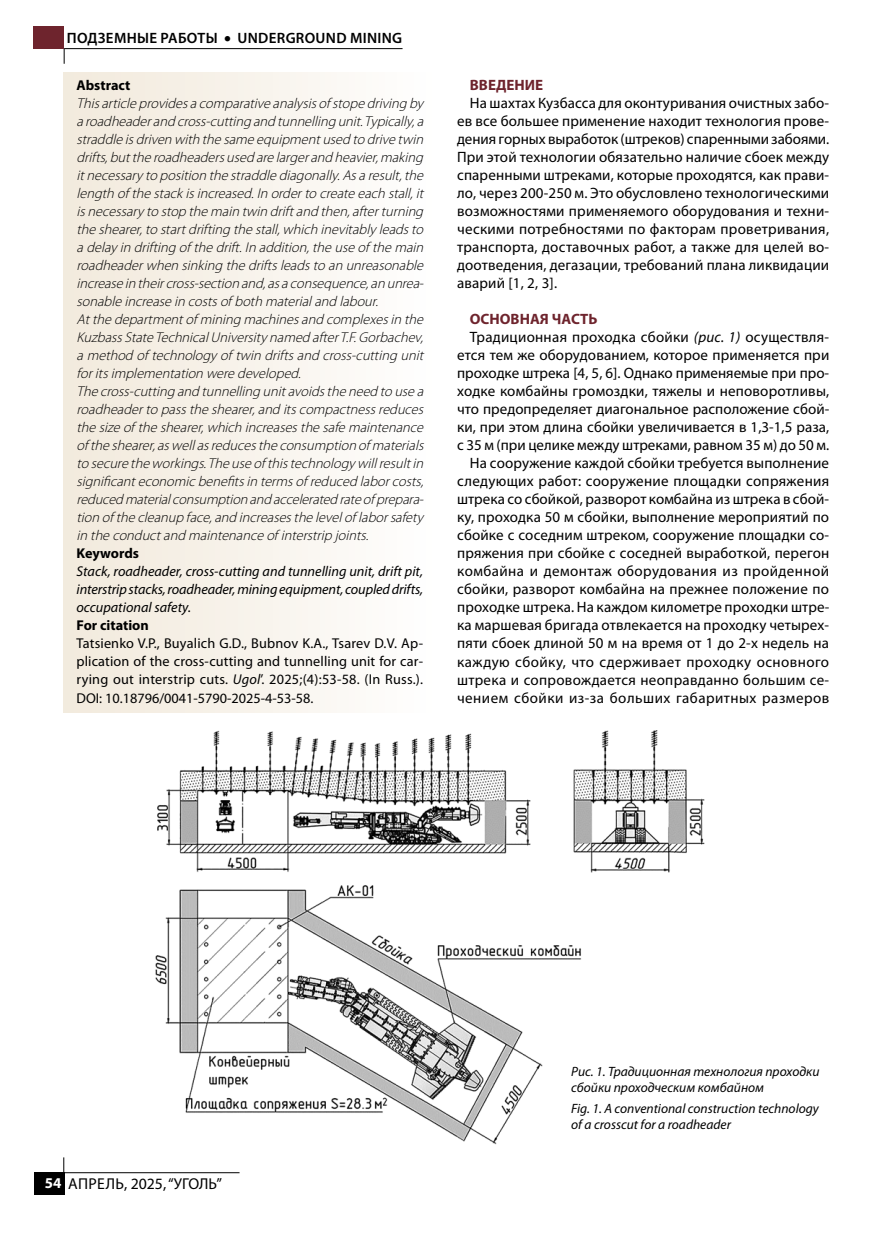
<style>
.page{position:relative;width:893px;height:1234px;background:#fff}
.page>*{position:absolute;margin:0;border:0;box-sizing:border-box;transform-origin:0 0}
.t1{font:15.75px "Myriad Pro";color:#000}
.t2{font:15px/18px "Myriad Pro";letter-spacing:.01em;color:#000;text-align:justify}
.t3{font:15px "Myriad Pro";letter-spacing:.03em;color:#000}
.t4{font:600 15px "Myriad Pro";letter-spacing:.02em;color:#000}
.t5{font:700 15px "Myriad Pro";color:#6e242d}
.t6{font:italic 300 14.25px/18px "Myriad Pro";letter-spacing:.01em;color:#000}
.t7{font:14.25px/18px "Myriad Pro";letter-spacing:.015em;color:#000;text-align:justify}
.t8{font:italic 14.25px/18px "Myriad Pro";letter-spacing:-.01em;color:#000;text-align:justify}
.t9{font:700 14.25px "Myriad Pro";color:#000}
.t10{font:italic 13.5px/16.2px "Myriad Pro";color:#000}
.s1{font-style:italic}
.s2{font-weight:700;font-size:15px;color:#fff}
</style>
<div class="page">
<div style="left:64px;top:72px;width:372px;height:640px;background:linear-gradient(to right,#f2e9db,#fefefd)"></div>
<div style="left:34px;top:1171px;width:30px;height:23px;background:#000"></div>
<hr style="left:64px;top:1171px;width:176px;height:1px;background:#000">
<svg style="left:63px;top:1157px;width:1px;height:15px"></svg>
<hr style="left:64px;top:48px;width:339px;height:1px;background:#000">
<svg style="left:64px;top:48px;width:1px;height:16px"></svg>
<div style="left:34px;top:27px;width:30px;height:22px;background:#6e242d"></div>
<img style="left:155px;top:730px;width:550px;height:415px">
<p class="t4" style="left:67px;top:29px;width:337px">ПОДЗЕМНЫЕ РАБОТЫ • UNDERGROUND MINING</p>
<p class="t9" style="left:77px;top:77px;width:55px">Abstract</p>
<p class="t6" style="left:77px;top:94px;width:352px">Thisarticleprovidesacomparativeanalysisof stopedriving by aroadheaderand cross-cutting and tunnelling unit.Typically,a straddleisdriven with thesameequipmentused to drivetwin drifts,buttheroadheadersused arelargerand heavier,making itnecessaryto position thestraddlediagonally.Asaresult,the length of thestackisincreased.In orderto createeach stall,it isnecessaryto stop themain twin driftand then,afterturning theshearer,to startdrifting thestall,which inevitablyleadsto adelayin drifting of thedrift.In addition,theuseof themain roadheaderwhen sinking thedriftsleadsto an unreasonable increasein theircross-section and,asaconsequence,an unrea&shy;sonableincreasein costsof both materialand labour.<br>Atthedepartmentof mining machinesand complexesin the KuzbassStateTechnicalUniversitynamed afterT.F.Gorbachev, amethod of technologyof twin driftsand cross-cutting unit foritsimplementation weredeveloped.<br>Thecross-cutting and tunnelling unitavoidstheneed to usea roadheaderto passtheshearer,and itscompactnessreduces thesizeof theshearer,which increasesthesafemaintenance of theshearer,aswellasreducestheconsumption of materials to securetheworkings.Theuseof thistechnologywillresultin significanteconomicbenefitsin termsof reduced laborcosts, reduced materialconsumption and accelerated rateof prepara&shy;tion of thecleanup face,and increasesthelevelof laborsafety in theconductand maintenanceof interstrip joints.</p>
<p class="t9" style="left:77px;top:545px;width:64px">Keywords</p>
<p class="t8" style="left:77px;top:563px;width:348px">Stack, roadheader, cross-cutting and tunnelling unit, drift pit, interstrip stacks, roadheader, mining equipment, coupled drifts, occupational safety.</p>
<p class="t9" style="left:77px;top:617px;width:74px">For citation</p>
<p class="t7" style="left:77px;top:634px;width:348px">Tatsienko V.P., Buyalich G.D., Bubnov K.A., Tsarev D.V. Ap&shy;plication of the cross-cutting and tunnelling unit for car&shy;rying out interstrip cuts. <span class="s1">Ugol</span>’. 2025;(4):53-58. (In Russ.).<br>DOI: 10.18796/0041-5790-2025-4-53-58.</p>
<p class="t5" style="left:470px;top:77px;width:75px">ВВЕДЕНИЕ</p>
<p class="t2" style="left:457px;top:94px;width:374px;text-indent:13px">На шахтах Кузбасса для оконтуривания очистных забо&shy;ев все большее применение находит технология прове&shy;дения горных выработок (штреков) спаренными забоями.<br>При этой технологии обязательно наличие сбоек между спаренными штреками, которые проходятся, как прави&shy;ло, через 200-250 м. Это обусловлено технологическими возможностями применяемого оборудования и техни&shy;ческими потребностями по факторам проветривания, транспорта, доставочных работ, а также для целей во&shy;доотведения, дегазации, требований плана ликвидации аварий [1, 2, 3].</p>
<p class="t5" style="left:470px;top:311px;width:129px">ОСНОВНАЯ ЧАСТЬ</p>
<p class="t2" style="left:470px;top:328px;width:361px">Традиционная проходка сбойки <span class="s1">(рис. 1)</span> осуществля-</p>
<p class="t2" style="left:457px;top:346px;width:374px">ется тем же оборудованием, которое применяется при</p>
<p class="t2" style="left:457px;top:364px;width:374px">проходке штрека [4, 5, 6]. Однако применяемые при про-</p>
<p class="t2" style="left:457px;top:382px;width:374px">ходке комбайны громоздки, тяжелы и неповоротливы,</p>
<p class="t2" style="left:457px;top:400px;width:374px">что предопределяет диагональное расположение сбой-</p>
<p class="t2" style="left:457px;top:418px;width:374px">ки, при этом длина сбойки увеличивается в 1,3-1,5 раза,</p>
<p class="t2" style="left:457px;top:436px;width:374px">с 35 м (при целике между штреками, равном 35 м) до 50 м.</p>
<p class="t2" style="left:470px;top:454px;width:361px">На сооружение каждой сбойки требуется выполнение</p>
<p class="t2" style="left:457px;top:472px;width:374px">следующих работ: сооружение площадки сопряжения</p>
<p class="t2" style="left:457px;top:490px;width:373px">штрека со сбойкой, разворот комбайна из штрека в сбой-</p>
<p class="t2" style="left:457px;top:508px;width:374px">ку, проходка 50 м сбойки, выполнение мероприятий по</p>
<p class="t2" style="left:457px;top:526px;width:374px">сбойке с соседним штреком, сооружение площадки со-</p>
<p class="t2" style="left:457px;top:544px;width:374px">пряжения при сбойке с соседней выработкой, перегон</p>
<p class="t3" style="left:457px;top:563px;width:374px">комбайна и демонтаж оборудования из пройденной</p>
<p class="t2" style="left:457px;top:580px;width:373px">сбойки, разворот комбайна на прежнее положение по</p>
<p class="t2" style="left:457px;top:598px;width:374px">проходке штрека. На каждом километре проходки штре-</p>
<p class="t2" style="left:457px;top:616px;width:374px">ка маршевая бригада отвлекается на проходку четырех-</p>
<p class="t2" style="left:457px;top:634px;width:373px">пяти сбоек длиной 50 м на время от 1 до 2-х недель на</p>
<p class="t3" style="left:457px;top:653px;width:374px">каждую сбойку, что сдерживает проходку основного</p>
<p class="t2" style="left:457px;top:670px;width:373px">штрека и сопровождается неоправданно большим се-</p>
<p class="t3" style="left:457px;top:689px;width:374px">чением сбойки из-за больших габаритных размеров</p>
<p class="t1" style="left:45px;top:1174px;width:179px"><span class="s2">54</span> АПРЕЛЬ, 2025, “УГОЛЬ”</p>
<p class="t10" style="left:571px;top:1063px;width:250px">Рис. 1. Традиционная технология проходки сбойки проходческим комбайном</p>
<p class="t10" style="left:571px;top:1100px;width:249px">Fig. 1. A conventional construction technology of a crosscut for a roadheader</p>
</div>
